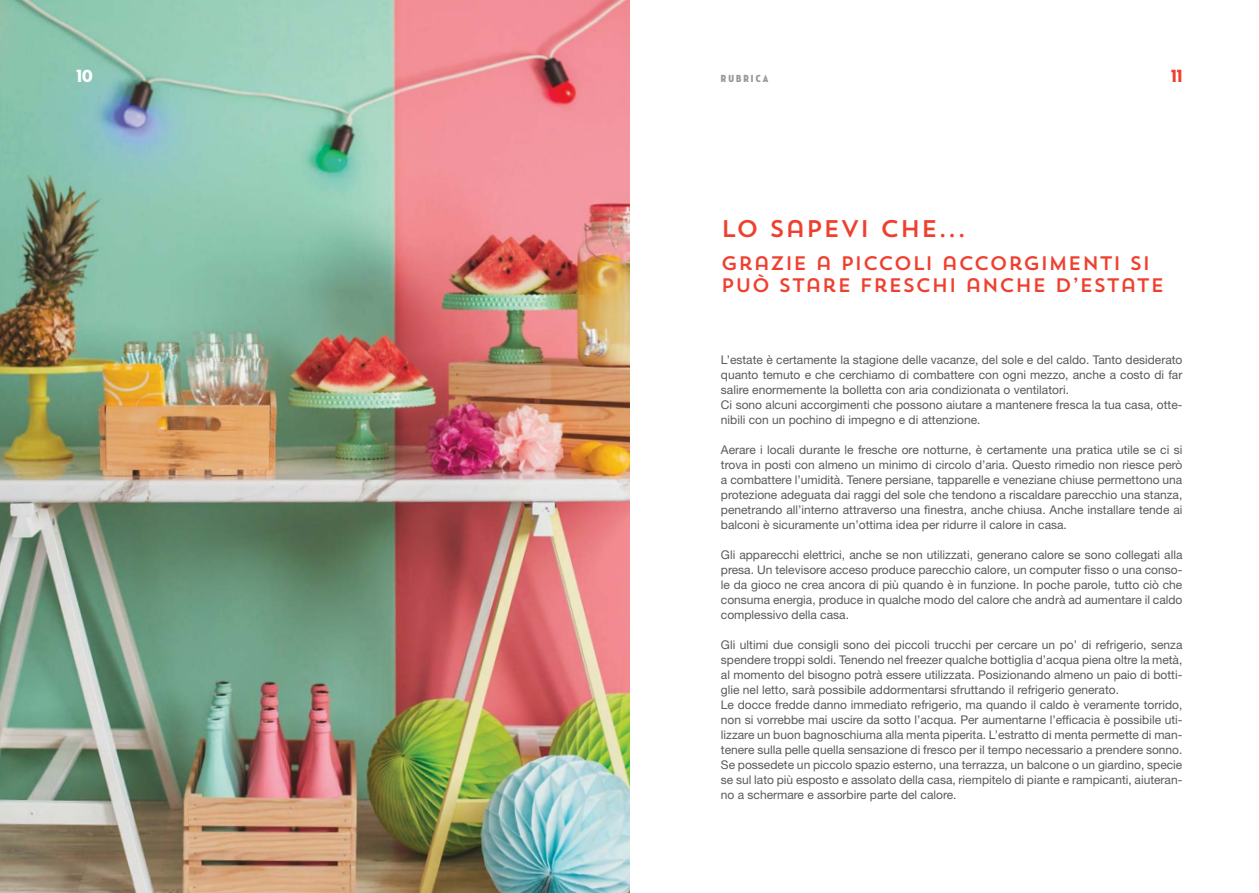
<style>
.page{position:relative;width:1259px;height:893px;background:#fff}
.page>*{position:absolute;margin:0;border:0;box-sizing:border-box;transform-origin:0 0}
.t1{font:24px "Trend Sans One";color:#ef402f}
.t2{font:19.5px/22.5px "Trend Sans One";color:#ef402f}
.t3{font:18px "Neutraface Condensed Titling";color:#fff}
.t4{font:18px "Neutraface Condensed Titling";color:#ef402f}
.t5{font:12px/15px "Helvetica Neue LT Std";color:#58595b}
.t6{font:10.5px "Neutraface Condensed Titling";letter-spacing:.2em;color:#939598}
</style>
<div class="page">
<img style="left:0;top:0;width:629px;height:893px">
<h3 class="t3" style="left:77px;top:69px;width:18px">10</h3>
<p class="t6" style="left:721px;top:74px;width:49px">RUBRICA</p>
<h3 class="t4" style="left:1171px;top:69px;width:13px">11</h3>
<h1 class="t1" style="left:721px;top:214px;width:247px">LO SAPEVI CHE...</h1>
<h2 class="t2" style="left:721px;top:252px;width:445px">GRAZIE A PICCOLI ACCORGIMENTI SI<br>PUÒ STARE FRESCHI ANCHE D’ESTATE</h2>
<p class="t5" style="left:721px;top:354px;width:463px">L’estate è certamente la stagione delle vacanze, del sole e del caldo. Tanto desiderato quanto temuto e che cerchiamo di combattere con ogni mezzo, anche a costo di far salire enormemente la bolletta con aria condizionata o ventilatori.<br>Ci sono alcuni accorgimenti che possono aiutare a mantenere fresca la tua casa, otte&shy;nibili con un pochino di impegno e di attenzione.</p>
<p class="t5" style="left:721px;top:444px;width:463px;text-align:justify">Aerare i locali durante le fresche ore notturne, è certamente una pratica utile se ci si trova in posti con almeno un minimo di circolo d’aria. Questo rimedio non riesce però a combattere l’umidità. Tenere persiane, tapparelle e veneziane chiuse permettono una protezione adeguata dai raggi del sole che tendono a riscaldare parecchio una stanza, penetrando all’interno attraverso una finestra, anche chiusa. Anche installare tende ai balconi è sicuramente un’ottima idea per ridurre il calore in casa.</p>
<p class="t5" style="left:721px;top:549px;width:463px;text-align:justify">Gli apparecchi elettrici, anche se non utilizzati, generano calore se sono collegati alla presa. Un televisore acceso produce parecchio calore, un computer fisso o una conso&shy;le da gioco ne crea ancora di più quando è in funzione. In poche parole, tutto ciò che consuma energia, produce in qualche modo del calore che andrà ad aumentare il caldo complessivo della casa.</p>
<p class="t5" style="left:721px;top:639px;width:463px">Gli ultimi due consigli sono dei piccoli trucchi per cercare un po’ di refrigerio, senza spendere troppi soldi. Tenendo nel freezer qualche bottiglia d’acqua piena oltre la metà, al momento del bisogno potrà essere utilizzata. Posizionando almeno un paio di botti&shy;glie nel letto, sarà possibile addormentarsi sfruttando il refrigerio generato.<br>Le docce fredde danno immediato refrigerio, ma quando il caldo è veramente torrido, non si vorrebbe mai uscire da sotto l’acqua. Per aumentarne l’efficacia è possibile uti&shy;lizzare un buon bagnoschiuma alla menta piperita. L’estratto di menta permette di man&shy;tenere sulla pelle quella sensazione di fresco per il tempo necessario a prendere sonno.<br>Se possedete un piccolo spazio esterno, una terrazza, un balcone o un giardino, specie se sul lato più esposto e assolato della casa, riempitelo di piante e rampicanti, aiuteran&shy;no a schermare e assorbire parte del calore.</p>
</div>
